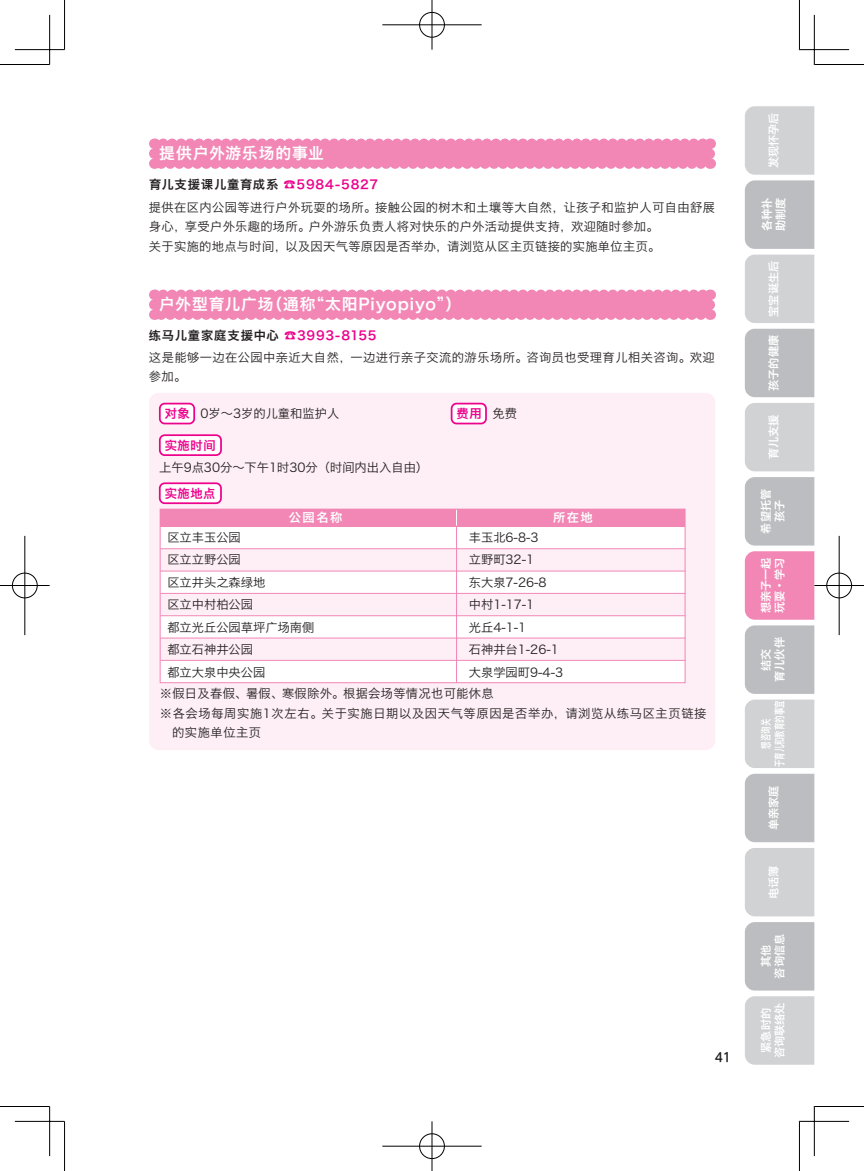
<style>
.page{position:relative;width:864px;height:1171px;background:#fff}
.page>*{position:absolute;margin:0;border:0;box-sizing:border-box;transform-origin:0 0}
.t1{font:15.75px "Hiragino Sans GB W6";letter-spacing:.055em;color:#fff}
.t2{font:500 12.42px "UD Shin M Go Pro";color:#231f20}
.t3{font:12.25px/19.2px "Hiragino Sans GB W3";letter-spacing:.025em;color:#231f20}
.t4{font:12.25px/22.4px "Hiragino Sans GB W3";color:#231f20}
.t5{font:12.25px "Hiragino Sans GB W3";letter-spacing:.05em;color:#231f20}
.t6{font:12.25px "Hiragino Sans GB W6";letter-spacing:.065em;color:#231f20}
.t7{font:12.25px "Hiragino Sans GB W6";letter-spacing:.05em;color:#ed028c}
.t8{font:12.25px "Hiragino Sans GB W3";letter-spacing:.045em;color:#231f20}
.t9{font:12.25px "Hiragino Sans GB W6";letter-spacing:.125em;color:#fff}
.t10{font:11.2px/13.7px "Hiragino Sans GB W6";color:#fff;text-align:center}
.t11{font:11.2px/13.7px "Hiragino Sans GB W6";color:#fff;text-align:center;scale:.66 1}
.s1{font-family:"UD Shin M Go Pro";color:#ed028c}
.s2{color:#ed028c}
</style>
<div class="page">
<div style="left:149px;top:393px;width:566px;height:357px;background:#fdeff5;border-radius:10px"></div>
<div style="left:160px;top:571px;width:524px;height:22px;background:#fff"></div>
<div style="left:160px;top:616px;width:524px;height:22px;background:#fff"></div>
<div style="left:160px;top:660px;width:524px;height:23px;background:#fff"></div>
<hr style="left:160px;top:570px;width:525px;height:1px;background:#f287b6">
<hr style="left:160px;top:593px;width:525px;height:1px;background:#f287b6">
<hr style="left:160px;top:615px;width:525px;height:1px;background:#f287b6">
<hr style="left:160px;top:637px;width:525px;height:1px;background:#f287b6">
<hr style="left:160px;top:660px;width:525px;height:1px;background:#f287b6">
<div style="left:160px;top:526px;width:524px;height:23px;background:#fff"></div>
<svg style="left:149px;top:138px;width:565px;height:31px;background:#f28fbb"></svg>
<svg style="left:149px;top:289px;width:565px;height:31px;background:#f28fbb"></svg>
<div style="left:160px;top:404px;width:34px;height:19px;background:#fff;border-radius:5px"></div>
<div style="left:159px;top:403px;width:36px;height:21px;border:2px solid #ed028c;border-radius:5px"></div>
<div style="left:160px;top:435px;width:61px;height:20px;background:#fff;border-radius:5px"></div>
<div style="left:159px;top:434px;width:63px;height:22px;border:2px solid #ed028c;border-radius:5px"></div>
<div style="left:451px;top:404px;width:35px;height:19px;background:#fff;border-radius:5px"></div>
<div style="left:450px;top:403px;width:36px;height:21px;border:2px solid #ed028c;border-radius:5px"></div>
<div style="left:160px;top:509px;width:524px;height:17px;background:#f287b6"></div>
<div style="left:160px;top:509px;width:525px;height:174px;border:1px solid #f287b6"></div>
<hr style="left:456px;top:526px;width:1px;height:157px;background:#f287b6">
<hr style="left:160px;top:548px;width:525px;height:1px;background:#f287b6">
<svg style="left:456px;top:510px;width:1px;height:16px"></svg>
<div style="left:160px;top:483px;width:61px;height:20px;background:#fff;border-radius:5px"></div>
<div style="left:159px;top:482px;width:63px;height:22px;border:2px solid #ed028c;border-radius:5px"></div>
<svg style="left:744px;top:106px;width:70px;height:959px;background:#cfc8cd"></svg>
<hr style="left:0;top:64px;width:50px;height:1px;background:#000">
<hr style="left:814px;top:64px;width:49px;height:1px;background:#000">
<hr style="left:0;top:1106px;width:50px;height:1px;background:#000">
<hr style="left:814px;top:1106px;width:49px;height:1px;background:#000">
<hr style="left:64px;top:0;width:1px;height:50px;background:#000">
<hr style="left:64px;top:1121px;width:1px;height:50px;background:#000">
<hr style="left:798px;top:0;width:1px;height:50px;background:#000">
<hr style="left:798px;top:1121px;width:1px;height:50px;background:#000">
<hr style="left:15px;top:49px;width:49px;height:1px;background:#000">
<hr style="left:799px;top:49px;width:49px;height:1px;background:#000">
<hr style="left:15px;top:1121px;width:49px;height:1px;background:#000">
<hr style="left:799px;top:1121px;width:49px;height:1px;background:#000">
<hr style="left:49px;top:15px;width:1px;height:49px;background:#000">
<hr style="left:49px;top:1106px;width:1px;height:50px;background:#000">
<hr style="left:813px;top:15px;width:1px;height:49px;background:#000">
<hr style="left:813px;top:1106px;width:1px;height:50px;background:#000">
<div style="left:418px;top:11px;width:27px;height:27px;border:2px solid #fff;border-radius:50%"></div>
<hr style="left:382px;top:24px;width:99px;height:2px;background:#fff">
<hr style="left:430px;top:0;width:3px;height:50px;background:#fff">
<div style="left:419px;top:12px;width:25px;height:25px;border:1px solid #000;border-radius:50%"></div>
<hr style="left:382px;top:25px;width:99px;height:1px;background:#000">
<hr style="left:431px;top:0;width:1px;height:50px;background:#000">
<div style="left:418px;top:1132px;width:27px;height:28px;border:2px solid #fff;border-radius:50%"></div>
<hr style="left:382px;top:1145px;width:99px;height:2px;background:#fff">
<hr style="left:430px;top:1121px;width:3px;height:50px;background:#fff">
<div style="left:419px;top:1133px;width:25px;height:26px;border:1px solid #000;border-radius:50%"></div>
<hr style="left:382px;top:1146px;width:99px;height:1px;background:#000">
<hr style="left:431px;top:1121px;width:1px;height:50px;background:#000">
<div style="left:11px;top:572px;width:27px;height:27px;border:2px solid #fff;border-radius:50%"></div>
<hr style="left:0;top:584px;width:50px;height:3px;background:#fff">
<hr style="left:24px;top:536px;width:2px;height:99px;background:#fff">
<div style="left:12px;top:573px;width:25px;height:25px;border:1px solid #000;border-radius:50%"></div>
<hr style="left:0;top:585px;width:50px;height:1px;background:#000">
<hr style="left:25px;top:536px;width:1px;height:99px;background:#000">
<div style="left:825px;top:572px;width:27px;height:27px;border:2px solid #fff;border-radius:50%"></div>
<hr style="left:814px;top:584px;width:49px;height:3px;background:#fff">
<hr style="left:837px;top:536px;width:3px;height:99px;background:#fff">
<div style="left:826px;top:573px;width:25px;height:25px;border:1px solid #000;border-radius:50%"></div>
<hr style="left:814px;top:585px;width:49px;height:1px;background:#000">
<hr style="left:838px;top:536px;width:1px;height:99px;background:#000">
<p class="t1" style="left:159px;top:143px;width:166px">提供户外游乐场的事业</p>
<p class="t6" style="left:149px;top:177px;width:231px">育儿支援课儿童育成系 <span class="s1">☎</span><span class="s2">5984-5827</span></p>
<p class="t3" style="left:149px;top:198px;width:567px">提供在区内公园等进行户外玩耍的场所。接触公园的树木和土壤等大自然，让孩子和监护人可自由舒展身心，享受户外乐趣的场所。户外游乐负责人将对快乐的户外活动提供支持，欢迎随时参加。<br>关于实施的地点与时间，以及因天气等原因是否举办，请浏览从区主页链接的实施单位主页。</p>
<p class="t1" style="left:159px;top:294px;width:303px">户外型育儿广场（通称“太阳Piyopiyo”）</p>
<p class="t6" style="left:149px;top:327px;width:229px">练马儿童家庭支援中心 <span class="s1">☎</span><span class="s2">3993-8155</span></p>
<p class="t3" style="left:149px;top:348px;width:567px">这是能够一边在公园中亲近大自然，一边进行亲子交流的游乐场所。咨询员也受理育儿相关咨询。欢迎参加。</p>
<p class="t7" style="left:165px;top:405px;width:27px">对象</p>
<p class="t7" style="left:165px;top:437px;width:52px">实施时间</p>
<p class="t4" style="left:200px;top:402px;width:140px">0岁～3岁的儿童和监护人</p>
<p class="t4" style="left:159px;top:455px;width:270px">上午9点30分～下午1时30分（时间内出入自由）</p>
<p class="t7" style="left:165px;top:485px;width:52px">实施地点</p>
<p class="t7" style="left:456px;top:405px;width:27px">费用</p>
<p class="t3" style="left:492px;top:404px;width:26px">免费</p>
<p class="t9" style="left:288px;top:509px;width:55px">公园名称</p>
<p class="t9" style="left:552px;top:509px;width:41px">所在地</p>
<p class="t4" style="left:167px;top:526px;width:148px">区立丰玉公园<br>区立立野公园<br>区立井头之森绿地<br>区立中村柏公园<br>都立光丘公园草坪广场南侧都立石神井公园<br>都立大泉中央公园</p>
<p class="t4" style="left:468px;top:526px;width:96px">丰玉北6-8-3<br>立野町32-1<br>东大泉7-26-8<br>中村1-17-1<br>光丘4-1-1<br>石神井台1-26-1大泉学园町9-4-3</p>
<p class="t3" style="left:160px;top:684px;width:335px">※假日及春假、暑假、寒假除外。根据会场等情况也可能休息</p>
<p class="t5" style="left:160px;top:705px;width:548px">※各会场每周实施1次左右。关于实施日期以及因天气等原因是否举办，请浏览从练马区主页链接</p>
<p class="t8" style="left:172px;top:724px;width:91px">的实施单位主页</p>
<p class="t2" style="left:714px;top:1047px;width:18px">41</p>
<p class="t10" style="left:766px;top:168px;width:57px;rotate:-90deg">发现怀孕后</p>
<p class="t10" style="left:759px;top:231px;width:35px;text-align:left;rotate:-90deg">各种补助制度</p>
<p class="t10" style="left:766px;top:317px;width:57px;rotate:-90deg">宝宝诞生后</p>
<p class="t10" style="left:766px;top:391px;width:57px;rotate:-90deg">孩子的健康</p>
<p class="t10" style="left:766px;top:459px;width:46px;rotate:-90deg">育儿支援</p>
<p class="t10" style="left:758px;top:534px;width:46px;rotate:-90deg">希望托管孩子</p>
<p class="t10" style="left:758px;top:613px;width:57px;text-align:left;rotate:-90deg">想亲子一起玩耍·学习</p>
<p class="t10" style="left:758px;top:682px;width:46px;rotate:-90deg">结交<br>育儿伙伴</p>
<p class="t11" style="left:758px;top:767px;width:102px;rotate:-90deg">想咨询关<br>于育儿和教育的事宜</p>
<p class="t10" style="left:766px;top:830px;width:46px;rotate:-90deg">单亲家庭</p>
<p class="t10" style="left:766px;top:899px;width:35px;rotate:-90deg">电话簿</p>
<p class="t10" style="left:758px;top:978px;width:46px;rotate:-90deg">其他<br>咨询信息</p>
<p class="t10" style="left:758px;top:1053px;width:46px;rotate:-90deg">紧急时的</p>
<p class="t10" style="left:772px;top:1058px;width:57px;rotate:-90deg">咨询联络处</p>
</div>
